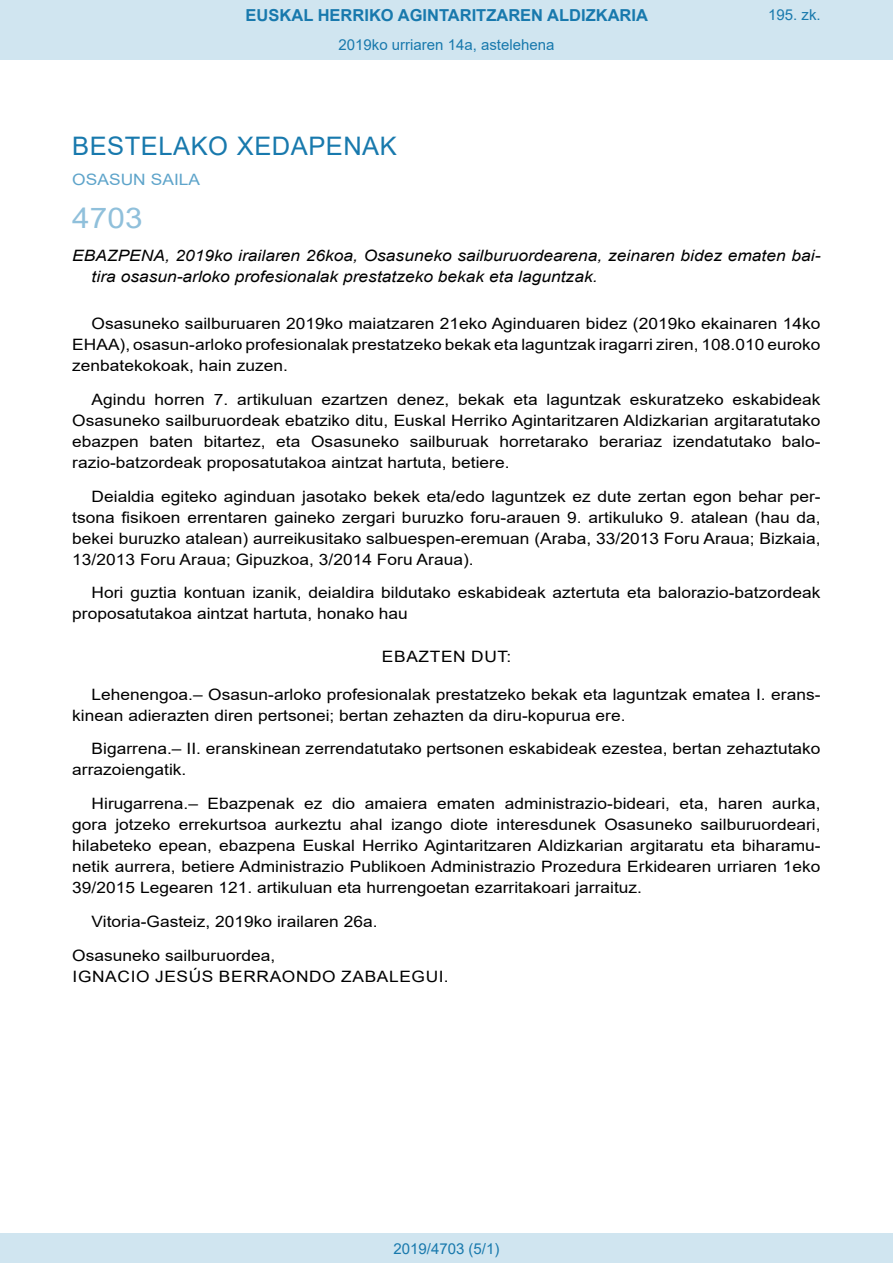
<style>
.page{position:relative;width:893px;height:1263px;background:#fff}
.page>*{position:absolute;margin:0;border:0;box-sizing:border-box;transform-origin:0 0}
.BOPVOrden{font:28.5px "Arial";color:#90c0db;scale:1.11 1}
.BOPVSeccion{font:25.5px "Arial";letter-spacing:.02em;color:#1879ad}
.t1{font:700 16.5px "Arial";color:#1879ad}
.BOPVDetalle{font:15.6px/21px "Arial";color:#000;text-align:justify;scale:1.11 1}
.BOPVTitulo{font:italic 15.6px/21px "Arial";color:#000;scale:1.11 1}
.BOPVFirmaLugFec{font:15.6px "Arial";color:#000;scale:1.11 1}
.BOPVFirmaNombre{font:15.6px "Arial";letter-spacing:.035em;color:#000;scale:1.11 1}
.BOPVFirmaPuesto{font:15.6px "Arial";color:#000;scale:1.11 1}
.BOPVOrganismo{font:15.6px "Arial";letter-spacing:.005em;color:#5ea4ca;scale:1.11 1}
.BOPVClave{font:15.6px "Arial";letter-spacing:.035em;color:#000;scale:1.11 1}
.Paginacion_Centro{font:15px "Arial";color:#1879ad}
</style>
<div class="page">
<div style="left:0;top:0;width:893px;height:60px;background:#d0e5f0"></div>
<div style="left:0;top:1233px;width:893px;height:30px;background:#d0e5f0"></div>
<p class="t1" style="left:246px;top:3px;width:404px">EUSKAL HERRIKO AGINTARITZAREN ALDIZKARIA</p>
<p class="Paginacion_Centro" style="left:338px;top:35px;width:217px">2019ko urriaren 14a, astelehena</p>
<p class="Paginacion_Centro" style="left:768px;top:5px;width:54px">195. zk.</p>
<p class="BOPVSeccion" style="left:72px;top:128px;width:326px">BESTELAKO XEDAPENAK</p>
<p class="BOPVOrganismo" style="left:72px;top:169px;width:117px">OSASUN SAILA</p>
<p class="BOPVOrden" style="left:72px;top:198px;width:65px">4703</p>
<p class="BOPVTitulo" style="left:92px;top:246px;width:658px;text-indent:-19px">EBAZPENA, 2019ko irailaren 26koa, Osasuneko sailburuordearena, zeinaren bidez ematen bai&shy;tira osasun-arloko profesionalak prestatzeko bekak eta laguntzak.</p>
<p class="BOPVDetalle" style="left:72px;top:313px;width:676px;text-indent:19px">Osasuneko sailburuaren 2019ko maiatzaren 21eko Aginduaren bidez (2019ko ekainaren 14ko EHAA), osasun-arloko profesionalak prestatzeko bekak eta laguntzak iragarri ziren, 108.010 euroko zenbatekokoak, hain zuzen.</p>
<p class="BOPVDetalle" style="left:72px;top:389px;width:676px;text-indent:19px">Agindu horren 7. artikuluan ezartzen denez, bekak eta laguntzak eskuratzeko eskabideak Osasuneko sailburuordeak ebatziko ditu, Euskal Herriko Agintaritzaren Aldizkarian argitaratutako ebazpen baten bitartez, eta Osasuneko sailburuak horretarako berariaz izendatutako balo&shy;razio-batzordeak proposatutakoa aintzat hartuta, betiere.</p>
<p class="BOPVDetalle" style="left:72px;top:485px;width:676px;text-indent:19px">Deialdia egiteko aginduan jasotako bekek eta/edo laguntzek ez dute zertan egon behar per&shy;tsona fisikoen errentaren gaineko zergari buruzko foru-arauen 9. artikuluko 9. atalean (hau da, bekei buruzko atalean) aurreikusitako salbuespen-eremuan (Araba, 33/2013 Foru Araua; Bizkaia, 13/2013 Foru Araua; Gipuzkoa, 3/2014 Foru Araua).</p>
<p class="BOPVDetalle" style="left:72px;top:582px;width:676px;text-indent:19px">Hori guztia kontuan izanik, deialdira bildutako eskabideak aztertuta eta balorazio-batzordeak proposatutakoa aintzat hartuta, honako hau</p>
<p class="BOPVClave" style="left:382px;top:645px;width:118px">EBAZTEN DUT:</p>
<p class="BOPVDetalle" style="left:72px;top:683px;width:676px;text-indent:19px">Lehenengoa.– Osasun-arloko profesionalak prestatzeko bekak eta laguntzak ematea I. erans&shy;kinean adierazten diren pertsonei; bertan zehazten da diru-kopurua ere.</p>
<p class="BOPVDetalle" style="left:72px;top:738px;width:676px;text-indent:19px">Bigarrena.– II. eranskinean zerrendatutako pertsonen eskabideak ezestea, bertan zehaztutako arrazoiengatik.</p>
<p class="BOPVDetalle" style="left:72px;top:793px;width:676px;text-indent:19px">Hirugarrena.– Ebazpenak ez dio amaiera ematen administrazio-bideari, eta, haren aurka, gora jotzeko errekurtsoa aurkeztu ahal izango diote interesdunek Osasuneko sailburuordeari, hilabeteko epean, ebazpena Euskal Herriko Agintaritzaren Aldizkarian argitaratu eta biharamu&shy;netik aurrera, betiere Administrazio Publikoen Administrazio Prozedura Erkidearen urriaren 1eko 39/2015 Legearen 121. artikuluan eta hurrengoetan ezarritakoari jarraituz.</p>
<p class="BOPVFirmaLugFec" style="left:92px;top:911px;width:259px">Vitoria-Gasteiz, 2019ko irailaren 26a.</p>
<p class="BOPVFirmaPuesto" style="left:72px;top:944px;width:184px">Osasuneko sailburuordea,</p>
<p class="BOPVFirmaNombre" style="left:73px;top:965px;width:340px">IGNACIO JESÚS BERRAONDO ZABALEGUI.</p>
<p class="Paginacion_Centro" style="left:393px;top:1238px;width:107px">2019/4703 (5/1)</p>
</div>
